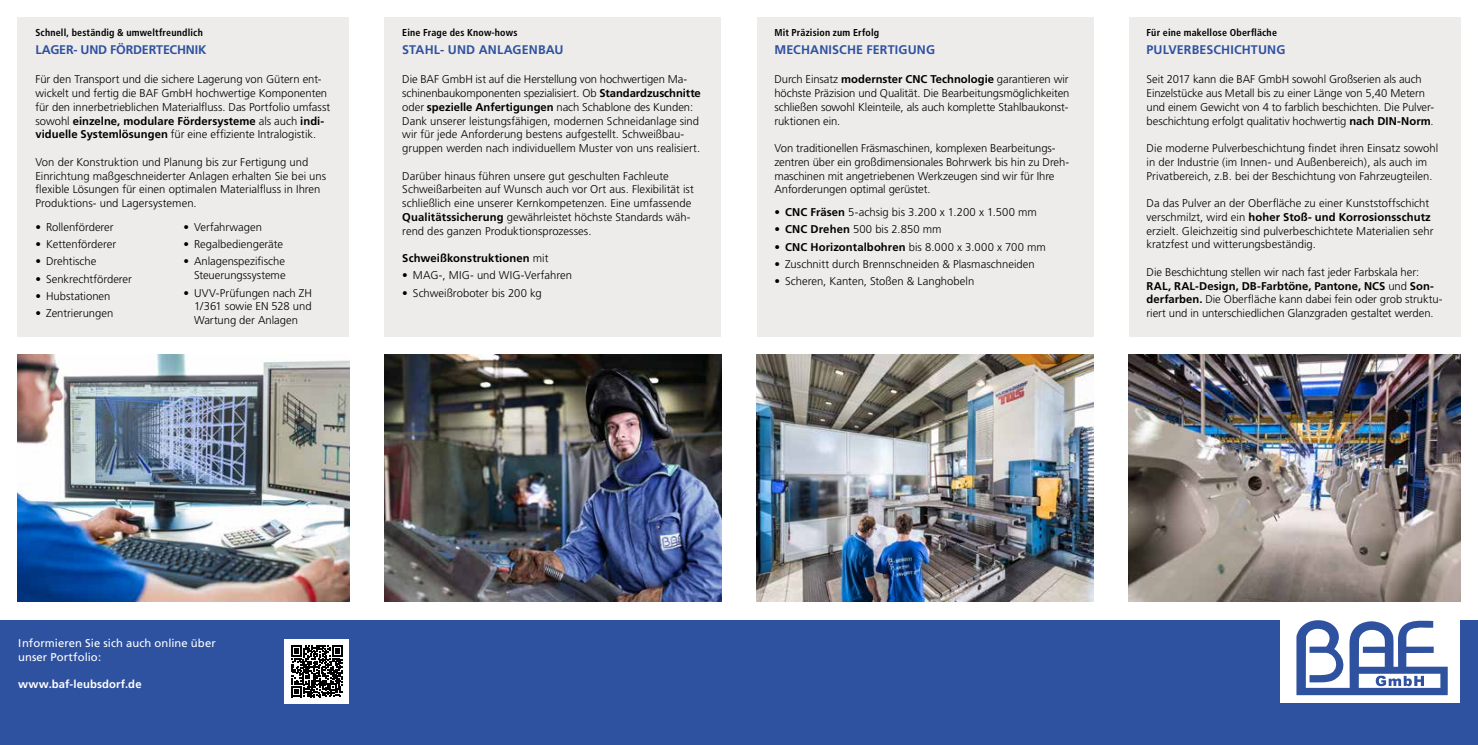
<style>
.page{position:relative;width:1478px;height:745px;background:#fff}
.page>*{position:absolute;margin:0;border:0;box-sizing:border-box;transform-origin:0 0}
.t1{font:700 12.5px "Frutiger";letter-spacing:.01em;color:#2f52a0}
.t2{font:700 12.5px "Frutiger";letter-spacing:-.015em;color:#2f52a0}
.t3{font:300 11.25px/13.8px "Frutiger";color:#000}
.t4{font:11.25px/13.8px "Frutiger";letter-spacing:.005em;color:#fff}
.t5{font:300 11.25px "Frutiger";letter-spacing:.03em;color:#000}
.t6{font:700 11.25px "Frutiger";letter-spacing:.01em;color:#000}
.t7{font:700 11.25px "Frutiger";letter-spacing:.01em;color:#fff}
.t8{font:700 condensed 10px "Frutiger";letter-spacing:.015em;color:#000}
.s1{font-weight:700}
.s2{font-weight:300}
</style>
<div class="page">
<div style="left:0;top:620px;width:1478px;height:124px;background:#2f52a0"></div>
<div style="left:285px;top:638px;width:64px;height:65px;background:#fff"></div>
<svg style="left:291px;top:645px;width:52px;height:51px"></svg>
<div style="left:1280px;top:606px;width:180px;height:96px;background:#fff"></div>
<svg style="left:1296px;top:620px;width:151px;height:74px"></svg>
<img style="left:18px;top:354px;width:331px;height:247px">
<img style="left:384px;top:354px;width:337px;height:247px">
<div style="left:18px;top:18px;width:331px;height:319px;background:#edeceb"></div>
<div style="left:384px;top:18px;width:337px;height:319px;background:#edeceb"></div>
<img style="left:756px;top:354px;width:337px;height:247px">
<img style="left:1129px;top:354px;width:331px;height:247px">
<div style="left:756px;top:18px;width:337px;height:319px;background:#edeceb"></div>
<div style="left:1129px;top:18px;width:331px;height:319px;background:#edeceb"></div>
<p class="t8" style="left:35px;top:26px;width:169px">Schnell, beständig &amp; umweltfreundlich</p>
<p class="t2" style="left:35px;top:43px;width:173px">LAGER- UND FÖRDERTECHNIK</p>
<p class="t3" style="left:35px;top:73px;width:296px">Für den Transport und die sichere Lagerung von Gütern ent&shy;wickelt und fertig die BAF GmbH hochwertige Komponenten für den innerbetrieblichen Materialfluss. Das Portfolio umfasst sowohl <span class="s1">einzelne, modulare Fördersysteme</span> als auch <span class="s1">indi&shy;viduelle Systemlösungen</span> für eine effiziente Intralogistik.</p>
<p class="t3" style="left:35px;top:155px;width:292px">Von der Konstruktion und Planung bis zur Fertigung und Einrichtung maßgeschneiderter Anlagen erhalten Sie bei uns flexible Lösungen für einen optimalen Materialfluss in Ihren Produktions- und Lagersystemen.</p>
<p class="t3" style="left:35px;top:220px;width:80px">• Rollenförderer</p>
<p class="t3" style="left:35px;top:237px;width:82px">• Kettenförderer</p>
<p class="t3" style="left:35px;top:255px;width:62px">• Drehtische</p>
<p class="t3" style="left:35px;top:272px;width:98px">• Senkrechtförderer</p>
<p class="t3" style="left:35px;top:289px;width:77px">• Hubstationen</p>
<p class="t3" style="left:35px;top:306px;width:79px">• Zentrierungen</p>
<p class="t3" style="left:183px;top:220px;width:80px">• Verfahrwagen</p>
<p class="t3" style="left:183px;top:237px;width:101px">• Regalbediengeräte</p>
<p class="t3" style="left:183px;top:255px;width:104px;text-align:right">• Anlagenspezifische<br>Steuerungssysteme</p>
<p class="t3" style="left:194px;top:286px;width:119px;text-align:justify;text-indent:-11px">• UVV-Prüfungen nach ZH 1/361 sowie EN 528 und Wartung der Anlagen</p>
<p class="t8" style="left:402px;top:26px;width:117px">Eine Frage des Know-hows</p>
<p class="t1" style="left:402px;top:43px;width:163px">STAHL- UND ANLAGENBAU</p>
<p class="t3" style="left:402px;top:73px;width:300px">Die BAF GmbH ist auf die Herstellung von hochwertigen Ma&shy;schinenbaukomponenten spezialisiert. Ob <span class="s1">Standardzuschnitte </span>oder <span class="s1">spezielle Anfertigungen</span> nach Schablone des Kunden:<br>Dank unserer leistungsfähigen, modernen Schneidanlage sind wir für jede Anforderung bestens aufgestellt. Schweißbau&shy;gruppen werden nach individuellem Muster von uns realisiert.</p>
<p class="t3" style="left:402px;top:169px;width:293px">Darüber hinaus führen unsere gut geschulten Fachleute Schweißarbeiten auf Wunsch auch vor Ort aus. Flexibilität ist schließlich eine unserer Kernkompetenzen. Eine umfassende <span class="s1">Qualitätssicherung</span> gewährleistet höchste Standards wäh&shy;rend des ganzen Produktionsprozesses.</p>
<p class="t6" style="left:402px;top:251px;width:148px">Schweißkonstruktionen <span class="s2">mit</span></p>
<p class="t3" style="left:402px;top:269px;width:171px">• MAG-, MIG- und WIG-Verfahren</p>
<p class="t3" style="left:402px;top:286px;width:141px">• Schweißroboter bis 200 kg</p>
<p class="t8" style="left:774px;top:26px;width:106px">Mit Präzision zum Erfolg</p>
<p class="t1" style="left:774px;top:43px;width:162px">MECHANISCHE FERTIGUNG</p>
<p class="t3" style="left:774px;top:73px;width:297px;text-align:justify">Durch Einsatz <span class="s1">modernster CNC Technologie</span> garantieren wir höchste Präzision und Qualität. Die Bearbeitungsmöglichkeiten schließen sowohl Kleinteile, als auch komplette Stahlbaukonst&shy;ruktionen ein.</p>
<p class="t3" style="left:774px;top:141px;width:296px">Von traditionellen Fräsmaschinen, komplexen Bearbeitungs&shy;zentren über ein großdimensionales Bohrwerk bis hin zu Dreh&shy;maschinen mit angetriebenen Werkzeugen sind wir für Ihre Anforderungen optimal gerüstet.</p>
<p class="t3" style="left:774px;top:205px;width:264px">• <span class="s1">CNC Fräsen</span> 5-achsig bis 3.200 x 1.200 x 1.500 mm</p>
<p class="t3" style="left:774px;top:223px;width:169px">• <span class="s1">CNC Drehen</span> 500 bis 2.850 mm</p>
<p class="t5" style="left:774px;top:240px;width:273px">• <span class="s1">CNC Horizontalbohren</span> bis 8.000 x 3.000 x 700 mm</p>
<p class="t3" style="left:774px;top:257px;width:262px">• Zuschnitt durch Brennschneiden &amp; Plasmaschneiden</p>
<p class="t3" style="left:774px;top:274px;width:201px">• Scheren, Kanten, Stoßen &amp; Langhobeln</p>
<p class="t8" style="left:1146px;top:26px;width:132px">Für eine makellose Oberfläche</p>
<p class="t1" style="left:1146px;top:43px;width:140px">PULVERBESCHICHTUNG</p>
<p class="t3" style="left:1146px;top:73px;width:289px">Seit 2017 kann die BAF GmbH sowohl Großserien als auch Einzelstücke aus Metall bis zu einer Länge von 5,40 Metern und einem Gewicht von 4 to farblich beschichten. Die Pulver&shy;beschichtung erfolgt qualitativ hochwertig <span class="s1">nach DIN-Norm</span>.</p>
<p class="t3" style="left:1146px;top:141px;width:293px">Die moderne Pulverbeschichtung findet ihren Einsatz sowohl in der Industrie (im Innen- und Außenbereich), als auch im<br>Privatbereich, z.B. bei der Beschichtung von Fahrzeugteilen.</p>
<p class="t3" style="left:1146px;top:196px;width:288px">Da das Pulver an der Oberfläche zu einer Kunststoffschicht verschmilzt, wird ein <span class="s1">hoher Stoß- und Korrosionsschutz </span>erzielt. Gleichzeitig sind pulverbeschichtete Materialien sehr kratzfest und witterungsbeständig.</p>
<p class="t3" style="left:1146px;top:265px;width:297px">Die Beschichtung stellen wir nach fast jeder Farbskala her:<br><span class="s1">RAL, RAL-Design, DB-Farbtöne, Pantone, NCS</span> und <span class="s1">Son&shy;derfarben.</span> Die Oberfläche kann dabei fein oder grob struktu&shy;riert und in unterschiedlichen Glanzgraden gestaltet werden.</p>
<p class="t4" style="left:18px;top:636px;width:199px">Informieren Sie sich auch online über unser Portfolio:</p>
<p class="t7" style="left:18px;top:677px;width:125px">www.baf-leubsdorf.de</p>
</div>
